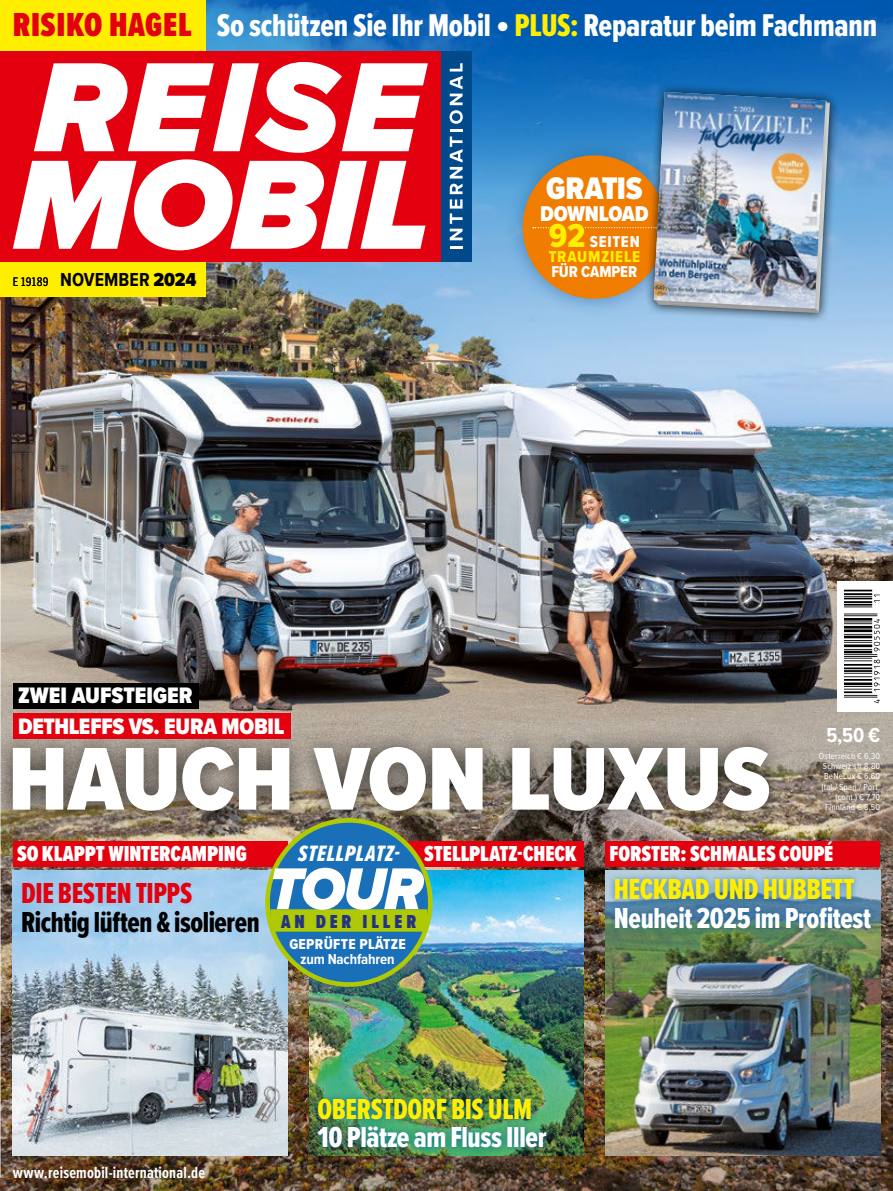
<style>
.page{position:relative;width:893px;height:1191px;background:#fff}
.page>*{position:absolute;margin:0;border:0;box-sizing:border-box;transform-origin:0 0}
.t1{font:900 92.4px "Proxima Nova Cond";letter-spacing:-.005em;color:#fff}
.t2{font:italic 900 60.9px "Proxima Nova";color:#fff;scale:.94 1}
.t3{font:32.55px "Proxima Nova Ex Cn Extrabld";letter-spacing:-.005em;color:#fff}
.t4{font:900 32.4px "Proxima Nova Cond";letter-spacing:-.015em;color:#fff}
.t5{font:30px "Proxima Nova Ex Cn Extrabld";letter-spacing:-.01em;color:#fff}
.t6{font:30px "Proxima Nova Ex Cn Extrabld";letter-spacing:-.015em;color:#fe0}
.t7{font:30px "Proxima Nova Ex Cn Extrabld";letter-spacing:-.015em;color:#000}
.t8{font:30px "Proxima Nova Ex Cn Extrabld";letter-spacing:-.015em;color:#e3000f}
.t9{font:900 23.25px/30.5px "Proxima Nova Cond";letter-spacing:-.01em;color:#fff}
.t10{font:23.1px "Proxima Nova Ex Cn Extrabld It";letter-spacing:.02em;color:#fff}
.t11{font:900 22.5px "Proxima Nova Ex Cn";letter-spacing:-.005em;color:#fff}
.t12{font:900 22.2px "Proxima Nova Cond";letter-spacing:-.015em;color:#fff}
.t13{font:700 21px "Proxima Nova Cond";color:#fff}
.t14{font:700 19.5px "Proxima Nova Cond";letter-spacing:.005em;color:#000}
.t15{font:900 19.5px "Proxima Nova Ex Cn";letter-spacing:.2em;color:#253382}
.t16{font:700 16.5px "Proxima Nova Ex Cn";letter-spacing:.015em;color:#fff}
.t17{font:16.35px/14.7px "Proxima Nova Cond Extrabld";letter-spacing:.05em;color:#fe0}
.t18{font:16.35px "Proxima Nova Cond Extrabld";color:#fff}
.t19{font:15px "Proxima Nova Cond Extrabld";letter-spacing:.02em;color:#fff}
.t20{font:700 15px "Proxima Nova Cond";letter-spacing:-.01em;color:#fff}
.t21{font:9px/10.1px "Proxima Nova Cond";letter-spacing:.025em;color:#fff;text-align:right}
.s1{font-family:"Proxima Nova Ex Cn";font-weight:900;font-size:34.5px;color:#e3000f}
.s2{font-size:39px}
.s3{color:#fe0}
.s4{font-family:"Trade Gothic Next LT Pro";font-weight:400;font-stretch:condensed;font-size:12px}
.s5{font-weight:900}
.s6{font-size:34.35px;color:#f07c00}
.s7{color:#fff}
</style>
<div class="page">
<img style="left:0;top:189px;width:893px;height:590px">
<img style="left:0;top:779px;width:893px;height:412px">
<svg style="left:205px;top:0;width:688px;height:189px;background:#176eb8"></svg>
<div style="left:0;top:0;width:205px;height:297px;background:#fe0"></div>
<div style="left:440px;top:51px;width:32px;height:210px;background:#00498b"></div>
<svg style="left:450px;top:246px;width:13px;height:3px"></svg>
<svg style="left:450px;top:184px;width:13px;height:56px"></svg>
<svg style="left:450px;top:63px;width:13px;height:115px"></svg>
<div style="left:0;top:51px;width:441px;height:210px;background:#e3000f"></div>
<svg style="left:34px;top:62px;width:394px;height:91px"></svg>
<svg style="left:13px;top:159px;width:412px;height:91px"></svg>
<img style="left:605px;top:871px;width:275px;height:284px">
<img style="left:13px;top:871px;width:275px;height:284px">
<img style="left:309px;top:871px;width:275px;height:284px">
<div style="left:605px;top:841px;width:275px;height:25px;background:#e3000f"></div>
<div style="left:608px;top:872px;width:269px;height:63px;background:#005ca1;opacity:.65"></div>
<div style="left:13px;top:841px;width:275px;height:25px;background:#e3000f"></div>
<div style="left:309px;top:841px;width:275px;height:25px;background:#e3000f"></div>
<div style="left:311px;top:1091px;width:242px;height:63px;background:#005ca1;opacity:.75"></div>
<div style="left:0;top:727px;width:789px;height:104px;background:#000;opacity:.65"></div>
<div style="left:13px;top:682px;width:185px;height:26px;background:#000"></div>
<div style="left:13px;top:713px;width:277px;height:26px;background:#e3000f"></div>
<div style="left:504px;top:137px;width:181px;height:180px;background:#00498b;opacity:.45"></div>
<img style="left:259px;top:811px;width:180px;height:178px">
<div style="left:270px;top:909px;width:157px;height:22px;background:#afca05"></div>
<svg style="left:521px;top:153px;width:123px;height:148px;background:#d3832b"></svg>
<div style="left:644px;top:82px;width:196px;height:241px;background:#000;opacity:.85"></div>
<img style="left:653px;top:92px;width:177px;height:221px">
<img style="left:654px;top:92px;width:172px;height:216px">
<div style="left:837px;top:581px;width:56px;height:130px;background:#fff"></div>
<svg style="left:844px;top:589px;width:36px;height:114px"></svg>
<h3 class="t3" style="left:13px;top:11px;width:866px"><span class="s1">RISIKO HAGEL</span> So schützen Sie Ihr Mobil <span class="s2">•</span> <span class="s3">PLUS:</span> Reparatur beim Fachmann</h3>
<h3 class="t14" style="left:13px;top:271px;width:185px"><span class="s4">E 19189</span> NOVEMBER <span class="s5">2024</span></h3>
<h3 class="t4" style="left:546px;top:175px;width:98px">GRATIS</h3>
<h3 class="t12" style="left:540px;top:204px;width:110px">DOWNLOAD</h3>
<h3 class="t17" style="left:549px;top:234px;width:93px"><span class="s6">92</span> <span class="s7">SEITEN<br></span>TRAUMZIELE</h3>
<h3 class="t18" style="left:551px;top:263px;width:88px">FÜR CAMPER</h3>
<h3 class="t9" style="left:18px;top:680px;width:268px">ZWEI AUFSTEIGER<br>DETHLEFFS VS. EURA MOBIL</h3>
<h1 class="t1" style="left:8px;top:740px;width:764px">HAUCH VON LUXUS</h1>
<h3 class="t13" style="left:827px;top:726px;width:55px">5,50 €</h3>
<p class="t21" style="left:819px;top:751px;width:63px">Österreich € 6,30<br>Schweiz sfr 8,80<br>BeNeLux € 6,60<br>Ital./ Span./ Port. (cont.) € 7,70<br>Finnland € 8,50</p>
<h3 class="t10" style="left:298px;top:844px;width:103px">STELLPLATZ-</h3>
<h3 class="t11" style="left:17px;top:841px;width:231px">SO KLAPPT WINTERCAMPING</h3>
<h3 class="t11" style="left:424px;top:841px;width:154px">STELLPLATZ-CHECK</h3>
<h3 class="t8" style="left:21px;top:880px;width:172px">DIE BESTEN TIPPS</h3>
<h3 class="t7" style="left:21px;top:909px;width:240px">Richtig lüften &amp; isolieren</h3>
<h2 class="t2" style="left:269px;top:863px;width:166px">TOUR</h2>
<h3 class="t15" style="left:281px;top:911px;width:137px">AN DER ILLER</h3>
<h3 class="t19" style="left:289px;top:935px;width:118px">GEPRÜFTE PLÄTZE</h3>
<h3 class="t20" style="left:301px;top:952px;width:96px">zum Nachfahren</h3>
<h3 class="t11" style="left:609px;top:841px;width:225px">FORSTER: SCHMALES COUPÉ</h3>
<h3 class="t6" style="left:614px;top:876px;width:242px">HECKBAD UND HUBBETT</h3>
<h3 class="t5" style="left:614px;top:905px;width:259px">Neuheit 2025 im Profitest</h3>
<h3 class="t16" style="left:13px;top:1165px;width:194px">www.reisemobil-international.de</h3>
<h3 class="t6" style="left:317px;top:1096px;width:216px">OBERSTDORF BIS ULM</h3>
<h3 class="t5" style="left:317px;top:1124px;width:231px">10 Plätze am Fluss Iller</h3>
</div>
